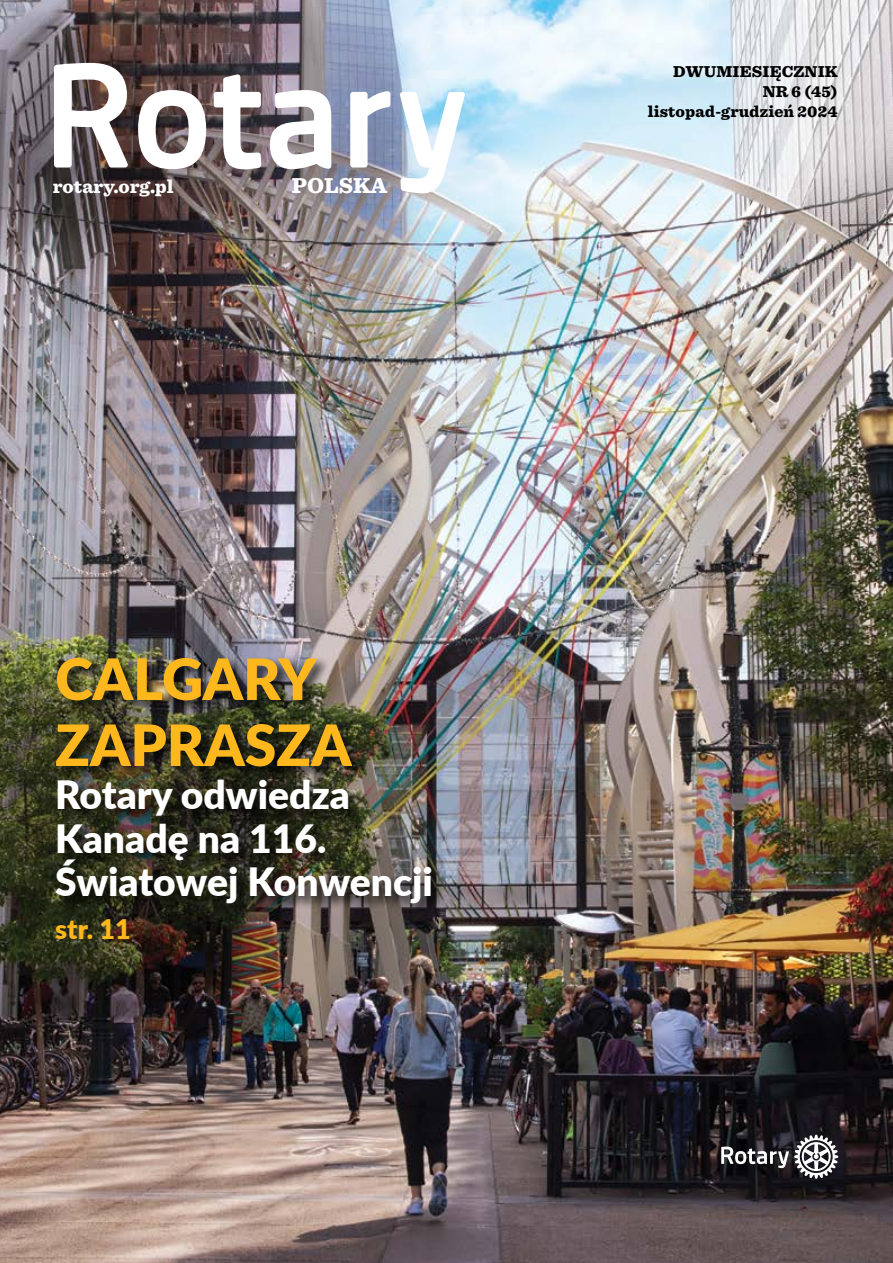
<style>
.page{position:relative;width:893px;height:1263px;background:#fff}
.page>*{position:absolute;margin:0;border:0;box-sizing:border-box;transform-origin:0 0}
.t1{font:900 57px/66px "Lato";color:#ffb71e}
.t2{font:900 39px/43.5px "Lato";color:#fff}
.t3{font:900 27px "Lato";color:#ffb71e}
.t4{font:900 22.5px "Sentinel";color:#fff}
.t5{font:900 19.5px "Sentinel";color:#fff}
.t6{font:900 16.5px/19.8px "Sentinel";letter-spacing:.01em;color:#000;text-align:right}
</style>
<div class="page">
<img style="left:0;top:0;width:893px;height:1263px">
<div style="left:54px;top:656px;width:391px;height:261px;background:#000;opacity:.75"></div>
<svg style="left:721px;top:1135px;width:117px;height:44px"></svg>
<img style="left:54px;top:63px;width:411px;height:130px">
<p class="t5" style="left:53px;top:171px;width:122px">rotary.org.pl</p>
<p class="t4" style="left:292px;top:167px;width:97px">POLSKA</p>
<h1 class="t1" style="left:55px;top:644px;width:298px">CALGARY<br>ZAPRASZA</h1>
<p class="t2" style="left:55px;top:772px;width:379px">Rotary odwiedza<br>Kanadę na 116.<br>Światowej Konwencji</p>
<p class="t3" style="left:55px;top:909px;width:77px">str. 11</p>
<p class="t6" style="left:648px;top:61px;width:191px">DWUMIESIĘCZNIK<br>NR 6 (45) listopad-grudzień 2024</p>
</div>
